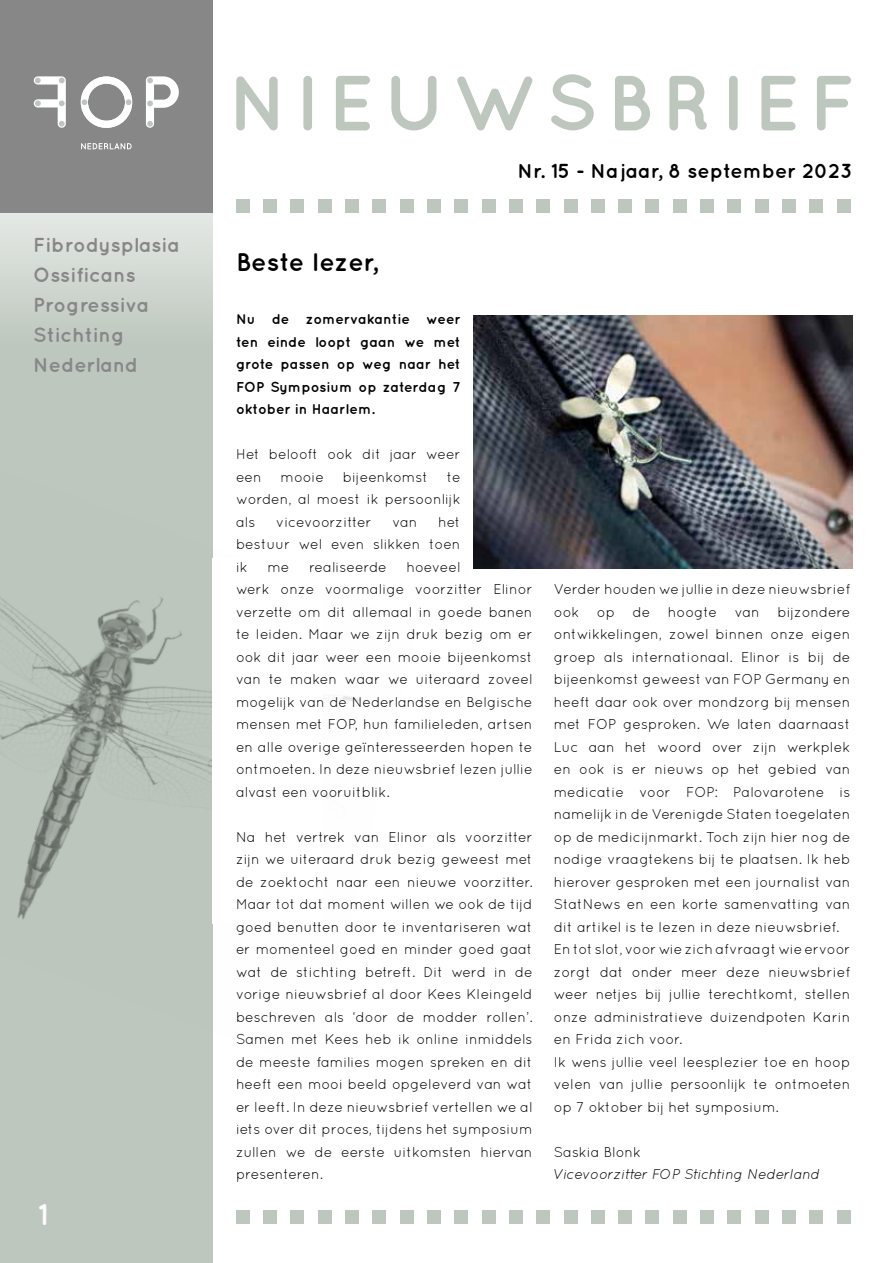
<style>
.page{position:relative;width:893px;height:1263px;background:#fff}
.page>*{position:absolute;margin:0;border:0;box-sizing:border-box;transform-origin:0 0}
.t1{font:700 78px "Quicksand";letter-spacing:.12em;color:#bdc7bd}
.t2{font:700 30px "Quicksand";color:#fff}
.t3{font:700 25.5px "Quicksand";letter-spacing:-.01em;color:#000}
.t4{font:700 20.25px/30px "Quicksand";letter-spacing:.005em;color:#878787}
.t5{font:700 20.25px "Quicksand";color:#000}
.t6{font:14.25px/22.5px "Quicksand";color:#000}
.t7{font:700 14.25px/22.5px "Quicksand";color:#000;text-align:justify}
.t8{font:italic 14.25px "Quicksand";letter-spacing:-.005em;color:#000}
</style>
<div class="page">
<svg style="left:0;top:213px;width:213px;height:1050px;background:#c3ccc3"></svg>
<img style="left:0;top:463px;width:361px;height:609px">
<div style="left:236px;top:199px;width:14px;height:14px;background:#bdc7bd"></div>
<div style="left:263px;top:199px;width:14px;height:14px;background:#bdc7bd"></div>
<div style="left:291px;top:199px;width:13px;height:14px;background:#bdc7bd"></div>
<div style="left:318px;top:199px;width:14px;height:14px;background:#bdc7bd"></div>
<div style="left:345px;top:199px;width:14px;height:14px;background:#bdc7bd"></div>
<div style="left:373px;top:199px;width:13px;height:14px;background:#bdc7bd"></div>
<div style="left:400px;top:199px;width:13px;height:14px;background:#bdc7bd"></div>
<div style="left:427px;top:199px;width:14px;height:14px;background:#bdc7bd"></div>
<div style="left:454px;top:199px;width:14px;height:14px;background:#bdc7bd"></div>
<div style="left:482px;top:199px;width:13px;height:14px;background:#bdc7bd"></div>
<div style="left:509px;top:199px;width:14px;height:14px;background:#bdc7bd"></div>
<div style="left:536px;top:199px;width:14px;height:14px;background:#bdc7bd"></div>
<div style="left:564px;top:199px;width:13px;height:14px;background:#bdc7bd"></div>
<div style="left:591px;top:199px;width:14px;height:14px;background:#bdc7bd"></div>
<div style="left:618px;top:199px;width:14px;height:14px;background:#bdc7bd"></div>
<div style="left:646px;top:199px;width:13px;height:14px;background:#bdc7bd"></div>
<div style="left:673px;top:199px;width:14px;height:14px;background:#bdc7bd"></div>
<div style="left:700px;top:199px;width:14px;height:14px;background:#bdc7bd"></div>
<div style="left:728px;top:199px;width:13px;height:14px;background:#bdc7bd"></div>
<div style="left:755px;top:199px;width:13px;height:14px;background:#bdc7bd"></div>
<div style="left:782px;top:199px;width:14px;height:14px;background:#bdc7bd"></div>
<div style="left:809px;top:199px;width:14px;height:14px;background:#bdc7bd"></div>
<div style="left:837px;top:199px;width:13px;height:14px;background:#bdc7bd"></div>
<div style="left:0;top:0;width:212px;height:213px;background:#878787"></div>
<svg style="left:146px;top:76px;width:33px;height:52px"></svg>
<svg style="left:34px;top:76px;width:32px;height:52px"></svg>
<svg style="left:81px;top:76px;width:51px;height:52px"></svg>
<svg style="left:81px;top:143px;width:51px;height:6px"></svg>
<div style="left:213px;top:558px;width:110px;height:365px;background:#fff"></div>
<div style="left:236px;top:1210px;width:14px;height:14px;background:#bdc7bd"></div>
<div style="left:263px;top:1210px;width:14px;height:14px;background:#bdc7bd"></div>
<div style="left:291px;top:1210px;width:13px;height:14px;background:#bdc7bd"></div>
<div style="left:318px;top:1210px;width:14px;height:14px;background:#bdc7bd"></div>
<div style="left:345px;top:1210px;width:14px;height:14px;background:#bdc7bd"></div>
<div style="left:373px;top:1210px;width:13px;height:14px;background:#bdc7bd"></div>
<div style="left:400px;top:1210px;width:13px;height:14px;background:#bdc7bd"></div>
<div style="left:427px;top:1210px;width:14px;height:14px;background:#bdc7bd"></div>
<div style="left:454px;top:1210px;width:14px;height:14px;background:#bdc7bd"></div>
<div style="left:482px;top:1210px;width:13px;height:14px;background:#bdc7bd"></div>
<div style="left:509px;top:1210px;width:14px;height:14px;background:#bdc7bd"></div>
<div style="left:536px;top:1210px;width:14px;height:14px;background:#bdc7bd"></div>
<div style="left:564px;top:1210px;width:13px;height:14px;background:#bdc7bd"></div>
<div style="left:591px;top:1210px;width:14px;height:14px;background:#bdc7bd"></div>
<div style="left:618px;top:1210px;width:14px;height:14px;background:#bdc7bd"></div>
<div style="left:646px;top:1210px;width:13px;height:14px;background:#bdc7bd"></div>
<div style="left:673px;top:1210px;width:14px;height:14px;background:#bdc7bd"></div>
<div style="left:700px;top:1210px;width:14px;height:14px;background:#bdc7bd"></div>
<div style="left:728px;top:1210px;width:13px;height:14px;background:#bdc7bd"></div>
<div style="left:755px;top:1210px;width:13px;height:14px;background:#bdc7bd"></div>
<div style="left:782px;top:1210px;width:14px;height:14px;background:#bdc7bd"></div>
<div style="left:809px;top:1210px;width:14px;height:14px;background:#bdc7bd"></div>
<div style="left:837px;top:1210px;width:13px;height:14px;background:#bdc7bd"></div>
<img style="left:473px;top:316px;width:380px;height:253px">
<h3 class="t4" style="left:33px;top:229px;width:148px">Fibrodysplasia<br>Ossificans<br>Progressiva<br>Stichting<br>Nederland</h3>
<h2 class="t2" style="left:38px;top:1196px;width:12px">1</h2>
<h1 class="t1" style="left:228px;top:56px;width:629px">NIEUWSBRIEF</h1>
<h3 class="t5" style="left:518px;top:159px;width:336px">Nr. 15 - Najaar, 8 september 2023</h3>
<h3 class="t3" style="left:236px;top:246px;width:144px">Beste lezer,</h3>
<p class="t7" style="left:236px;top:307px;width:226px">Nu de zomervakantie weer ten einde loopt gaan we met grote passen op weg naar het FOP Symposium op zaterdag 7 oktober in Haarlem.</p>
<p class="t6" style="left:236px;top:443px;width:226px">Het belooft ook dit jaar weer een</p>
<p class="t6" style="left:281px;top:465px;width:45px">mooie</p>
<p class="t6" style="left:343px;top:465px;width:87px">bijeenkomst</p>
<p class="t6" style="left:236px;top:465px;width:226px;text-align:justify;text-indent:211px">te worden, al moest ik persoonlijk als</p>
<p class="t6" style="left:236px;top:510px;width:226px;text-align:justify;text-indent:202px">het bestuur wel even slikken toen ik</p>
<p class="t6" style="left:276px;top:510px;width:97px">vicevoorzitter</p>
<p class="t6" style="left:392px;top:510px;width:27px">van</p>
<p class="t6" style="left:236px;top:555px;width:298px;text-indent:170px">hoeveel<br>werk onze voormalige voorzitter Elinor verzette om dit allemaal in goede banen te leiden. Maar we zijn druk bezig om er ook dit jaar weer een mooie bijeenkomst van te maken waar we uiteraard zoveel mogelijk van de Nederlandse en Belgische mensen met FOP, hun familieleden, artsen en alle overige geïnteresseerden hopen te ontmoeten. In deze nieuwsbrief lezen jullie alvast een vooruitblik.</p>
<p class="t6" style="left:236px;top:825px;width:298px;text-align:justify">Na het vertrek van Elinor als voorzitter zijn we uiteraard druk bezig geweest met de zoektocht naar een nieuwe voorzitter.<br>Maar tot dat moment willen we ook de tijd goed benutten door te inventariseren wat er momenteel goed en minder goed gaat wat de stichting betreft. Dit werd in de vorige nieuwsbrief al door Kees Kleingeld beschreven als ‘door de modder rollen’.<br>Samen met Kees heb ik online inmiddels de meeste families mogen spreken en dit heeft een mooi beeld opgeleverd van wat er leeft. In deze nieuwsbrief vertellen we al iets over dit proces, tijdens het symposium zullen we de eerste uitkomsten hiervan presenteren.</p>
<p class="t6" style="left:267px;top:555px;width:24px">me</p>
<p class="t6" style="left:309px;top:555px;width:79px">realiseerde</p>
<p class="t6" style="left:554px;top:578px;width:298px">Verder houden we jullie in deze nieuwsbrief ook op de hoogte van bijzondere ontwikkelingen, zowel binnen onze eigen groep als internationaal. Elinor is bij de bijeenkomst geweest van FOP Germany en heeft daar ook over mondzorg bij mensen met FOP gesproken. We laten daarnaast Luc aan het woord over zijn werkplek en ook is er nieuws op het gebied van medicatie voor FOP: Palovarotene is namelijk in de Verenigde Staten toegelaten op de medicijnmarkt. Toch zijn hier nog de nodige vraagtekens bij te plaatsen. Ik heb hierover gesproken met een journalist van StatNews en een korte samenvatting van dit artikel is te lezen in deze nieuwsbrief.<br>En tot slot, voor wie zich afvraagt wie ervoor zorgt dat onder meer deze nieuwsbrief weer netjes bij jullie terechtkomt, stellen onze administratieve duizendpoten Karin en Frida zich voor.<br>Ik wens jullie veel leesplezier toe en hoop velen van jullie persoonlijk te ontmoeten op 7 oktober bij het symposium.</p>
<p class="t6" style="left:554px;top:1140px;width:89px">Saskia Blonk</p>
<p class="t8" style="left:554px;top:1166px;width:267px">Vicevoorzitter FOP Stichting Nederland</p>
</div>
